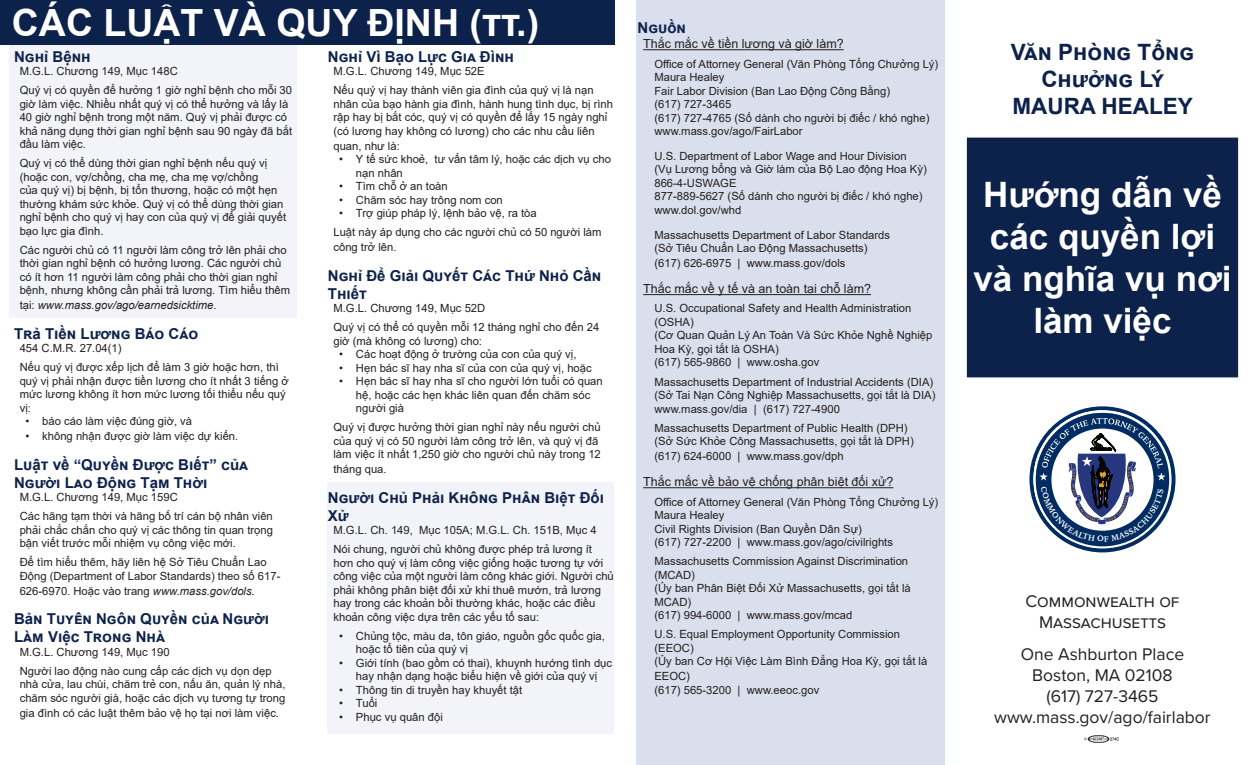
<style>
.page{position:relative;width:1260px;height:765px;background:#fff}
.page>*{position:absolute;margin:0;border:0;box-sizing:border-box;transform-origin:0 0}
.t1{font:700 37.5px "Arial";color:#fff}
.t2{font:700 35px/42px "Arial";color:#fff;text-align:center}
.t3{font:700 22.5px/27px "Arial";color:#0d224b;text-align:center}
.t4{font:17.5px/21px "Proxima Nova";color:#231f20;text-align:center}
.t5{font:700 15px/18px "Arial";color:#0d224b}
.t6{font:12.5px "Arial";color:#231f20}
.t7{font:11.25px/13.5px "Arial";color:#231f20}
.t8{font:italic 11.25px "Arial";color:#231f20}
.s1{font-style:normal}
.s2{font-style:italic}
</style>
<div class="page">
<div style="left:328px;top:482px;width:286px;height:251px;background:#f3f4f9"></div>
<div style="left:9px;top:44px;width:288px;height:274px;background:#f3f4f9"></div>
<div style="left:636px;top:0;width:309px;height:765px;background:#dadfed"></div>
<hr style="left:643px;top:49px;width:201px;height:1px;background:#231f20">
<hr style="left:643px;top:294px;width:228px;height:1px;background:#231f20">
<hr style="left:643px;top:487px;width:250px;height:1px;background:#231f20">
<div style="left:968px;top:138px;width:270px;height:239px;background:#0d224b"></div>
<div style="left:967px;top:138px;width:271px;height:239px;border:1px solid #0d224b"></div>
<div style="left:1029px;top:406px;width:147px;height:146px;border:4px solid #002c62;border-radius:50%"></div>
<div style="left:1036px;top:413px;width:133px;height:133px;border:16px solid #002c62;border-radius:50%"></div>
<div style="left:0;top:0;width:615px;height:45px;background:#0d224b"></div>
<img style="left:1084px;top:735px;width:34px;height:7px">
<svg style="left:1039px;top:418px;width:127px;height:124px"></svg>
<h1 class="t1" style="left:12px;top:-4px;width:529px">CÁC LUẬT VÀ QUY ĐỊNH (tt.)</h1>
<h3 class="t5" style="left:14px;top:47px;width:78px">Nghỉ Bệnh</h3>
<p class="t7" style="left:20px;top:61px;width:274px;line-height:19.1px">M.G.L. Chương 149, Mục 148C<br>Quý vị có quyền để hưởng 1 giờ nghỉ bệnh cho mỗi 30</p>
<p class="t7" style="left:20px;top:97px;width:274px">giờ làm việc. Nhiều nhất quý vị có thể hưởng và lấy là 40 giờ nghỉ bệnh trong một năm. Quý vị phải được có khả năng dụng thời gian nghỉ bệnh sau 90 ngày đã bắt đầu làm việc.</p>
<p class="t7" style="left:20px;top:157px;width:268px">Quý vị có thể dùng thời gian nghỉ bệnh nếu quý vị (hoặc con, vợ/chồng, cha mẹ, cha mẹ vợ/chồng<br>của quý vị) bị bệnh, bị tổn thương, hoặc có một hẹn thường khám sức khỏe. Quý vị có thể dùng thời gian nghỉ bệnh cho quý vị hay con của quý vị để giải quyết bạo lực gia đình.</p>
<p class="t7" style="left:20px;top:243px;width:272px">Các người chủ có 11 người làm công trở lên phải cho thời gian nghỉ bệnh có hưởng lương. Các người chủ có ít hơn 11 người làm công phải cho thời gian nghỉ bệnh, nhưng không cần phải trả lương. Tìm hiểu thêm</p>
<p class="t8" style="left:20px;top:298px;width:198px"><span class="s1">tại:</span> www.mass.gov/ago/earnedsicktime<span class="s1">.</span></p>
<h3 class="t5" style="left:14px;top:325px;width:186px">Trả Tiền Lương Báo Cáo</h3>
<p class="t7" style="left:20px;top:339px;width:261px;line-height:19.1px">454 C.M.R. 27.04(1)<br>Nếu quý vị được xếp lịch để làm 3 giờ hoặc hơn, thì</p>
<p class="t7" style="left:20px;top:374px;width:271px">quý vị phải nhận được tiền lương cho ít nhất 3 tiếng ở mức lương không ít hơn mức lương tối thiểu nếu quý vị:</p>
<p class="t7" style="left:25px;top:415px;width:168px">• báo cáo làm việc đúng giờ, và</p>
<p class="t7" style="left:25px;top:430px;width:215px">• không nhận được giờ làm việc dự kiến.</p>
<h3 class="t5" style="left:14px;top:455px;width:235px">Luật về “Quyền Được Biết” của<br>Người Lao Động Tạm Thời</h3>
<p class="t7" style="left:20px;top:487px;width:255px;line-height:19.1px">M.G.L. Chương 149, Mục 159C<br>Các hãng tạm thời và hãng bố trí cán bộ nhân viên</p>
<p class="t7" style="left:20px;top:523px;width:255px">phải chắc chắn cho quý vị các thông tin quan trọng bận viết trước mỗi nhiệm vụ công việc mới.</p>
<p class="t7" style="left:20px;top:556px;width:262px">Để tìm hiểu thêm, hãy liên hệ Sở Tiêu Chuẩn Lao<br>Động (Department of Labor Standards) theo số 617-</p>
<p class="t7" style="left:20px;top:584px;width:237px">626-6970. Hoặc vào trang <span class="s2">www.mass.gov/dols.</span></p>
<h3 class="t5" style="left:14px;top:610px;width:257px">Bản Tuyên Ngôn Quyền của Người<br>Làm Việc Trong Nhà</h3>
<p class="t7" style="left:20px;top:642px;width:253px;line-height:19.1px">M.G.L. Chương 149, Mục 190<br>Người lao động nào cung cấp các dịch vụ dọn dẹp</p>
<p class="t7" style="left:20px;top:677px;width:267px">nhà cửa, lau chùi, chăm trẻ con, nấu ăn, quản lý nhà, chăm sóc người già, hoặc các dịch vụ tương tự trong</p>
<p class="t7" style="left:20px;top:706px;width:261px">gia đình có các luật thêm bảo vệ họ tại nơi làm việc.</p>
<h3 class="t5" style="left:328px;top:47px;width:188px">Nghỉ Vì Bạo Lực Gia Đình</h3>
<p class="t7" style="left:333px;top:61px;width:262px;line-height:19.1px">M.G.L. Chương 149, Mục 52E<br>Nếu quý vị hay thành viên gia đình của quý vị là nạn</p>
<p class="t7" style="left:333px;top:97px;width:281px">nhân của bạo hành gia đình, hành hung tình dục, bị rình rập hay bị bắt cóc, quý vị có quyền để lấy 15 ngày nghỉ (có lương hay không có lương) cho các nhu cầu liên</p>
<p class="t7" style="left:333px;top:139px;width:68px">quan, như là:</p>
<p class="t7" style="left:356px;top:152px;width:256px;text-indent:-17px">• Y tế sức khoẻ, tư vấn tâm lý, hoặc các dịch vụ cho nạn nhân</p>
<p class="t7" style="left:339px;top:179px;width:110px">• Tìm chỗ ở an toàn</p>
<p class="t7" style="left:339px;top:193px;width:165px">• Chăm sóc hay trông nom con</p>
<p class="t7" style="left:333px;top:204px;width:270px;line-height:19.1px;text-indent:6px">• Trợ giúp pháp lý, lệnh bảo vệ, ra tòa<br>Luật này áp dụng cho các người chủ có 50 người làm</p>
<p class="t7" style="left:333px;top:241px;width:65px">công trở lên.</p>
<h3 class="t5" style="left:328px;top:266px;width:275px">Nghỉ Để Giải Quyết Các Thứ Nhỏ Cần<br>Thiết</h3>
<p class="t7" style="left:333px;top:298px;width:267px;line-height:19.1px">M.G.L. Chương 149, Mục 52D<br>Quý vị có thể có quyền mỗi 12 tháng nghỉ cho đến 24</p>
<p class="t7" style="left:333px;top:334px;width:150px">giờ (mà không có lương) cho:</p>
<p class="t7" style="left:339px;top:347px;width:239px">• Các hoạt động ở trường của con của quý vị,</p>
<p class="t7" style="left:339px;top:361px;width:254px">• Hẹn bác sĩ hay nha sĩ của con của quý vị, hoặc</p>
<p class="t7" style="left:356px;top:374px;width:248px;text-indent:-17px">• Hẹn bác sĩ hay nha sĩ cho người lớn tuổi có quan hệ, hoặc các hẹn khác liên quan đến chăm sóc người già</p>
<p class="t7" style="left:333px;top:421px;width:269px">Quý vị được hưởng thời gian nghỉ này nếu người chủ của quý vị có 50 người làm công trở lên, và quý vị đã làm việc ít nhất 1,250 giờ cho người chủ này trong 12</p>
<p class="t7" style="left:333px;top:463px;width:55px">tháng qua.</p>
<h3 class="t5" style="left:328px;top:488px;width:278px">Người Chủ Phải Không Phân Biệt Đối<br>Xử</h3>
<p class="t7" style="left:333px;top:520px;width:265px;line-height:19.1px">M.G.L. Ch. 149, Mục 105A; M.G.L. Ch. 151B, Mục 4<br>Nói chung, người chủ không được phép trả lương ít</p>
<p class="t7" style="left:333px;top:556px;width:282px">hơn cho quý vị làm công việc giống hoặc tương tự với công việc của một người làm công khác giới. Người chủ phải không phân biệt đối xử khi thuê mướn, trả lương hay trong các khoản bồi thường khác, hoặc các điều khoản công việc dựa trên các yếu tố sau:</p>
<p class="t7" style="left:356px;top:629px;width:250px;text-indent:-17px">• Chủng tộc, màu da, tôn giáo, nguồn gốc quốc gia, hoặc tổ tiên của quý vị</p>
<p class="t7" style="left:339px;top:656px;width:275px;text-align:center">• Giới tính (bao gồm có thai), khuynh hướng tình dục hay nhận dạng hoặc biểu hiện về giới của quý vị</p>
<p class="t7" style="left:339px;top:683px;width:185px">• Thông tin di truyền hay khuyết tật</p>
<p class="t7" style="left:339px;top:697px;width:40px">• Tuổi</p>
<p class="t7" style="left:339px;top:710px;width:105px">• Phục vụ quân đội</p>
<h3 class="t5" style="left:638px;top:19px;width:50px">Nguồn</h3>
<p class="t6" style="left:643px;top:35px;width:202px">Thắc mắc về tiền lương và giờ làm?</p>
<p class="t7" style="left:654px;top:57px;width:285px">Office of Attorney General (Văn Phòng Tổng Chưởng Lý)<br>Maura Healey<br>Fair Labor Division (Ban Lao Động Công Bằng)<br>(617) 727-3465<br>(617) 727-4765 (Số dành cho người bị điếc / khó nghe) www.mass.gov/ago/FairLabor</p>
<p class="t7" style="left:654px;top:149px;width:274px">U.S. Department of Labor Wage and Hour Division (Vụ Lương bổng và Giờ làm của Bộ Lao động Hoa Kỳ)<br>866-4-USWAGE<br>877-889-5627 (Số dành cho người bị điếc / khó nghe) www.dol.gov/whd</p>
<p class="t7" style="left:654px;top:228px;width:237px">Massachusetts Department of Labor Standards (Sở Tiêu Chuẩn Lao Động Massachusetts)</p>
<p class="t7" style="left:654px;top:256px;width:193px">(617) 626-6975 | www.mass.gov/dols</p>
<p class="t6" style="left:643px;top:280px;width:229px">Thắc mắc về y tế và an toàn tại chỗ làm?</p>
<p class="t7" style="left:654px;top:302px;width:279px">U.S. Occupational Safety and Health Administration (OSHA)<br>(Cơ Quan Quản Lý An Toàn Và Sức Khỏe Nghề Nghiệp<br>Hoa Kỳ, gọi tắt là OSHA)<br>(617) 565-9860 | www.osha.gov</p>
<p class="t7" style="left:654px;top:375px;width:283px">Massachusetts Department of Industrial Accidents (DIA) (Sở Tai Nạn Công Nghiệp Massachusetts, gọi tắt là DIA) www.mass.gov/dia | (617) 727-4900</p>
<p class="t7" style="left:654px;top:421px;width:261px">Massachusetts Department of Public Health (DPH) (Sở Sức Khỏe Công Massachusetts, gọi tắt là DPH)</p>
<p class="t7" style="left:654px;top:449px;width:191px">(617) 624-6000 | www.mass.gov/dph</p>
<p class="t6" style="left:643px;top:473px;width:252px">Thắc mắc về bảo vệ chống phân biệt đối xử?</p>
<p class="t7" style="left:654px;top:495px;width:285px">Office of Attorney General (Văn Phòng Tổng Chưởng Lý)<br>Maura Healey<br>Civil Rights Division (Ban Quyền Dân Sự)<br>(617) 727-2200 | www.mass.gov/ago/civilrights</p>
<p class="t7" style="left:654px;top:554px;width:258px">Massachusetts Commission Against Discrimination (MCAD)<br>(Ủy ban Phân Biệt Đối Xử Massachusetts, gọi tắt là<br>MCAD)<br>(617) 994-6000 | www.mass.gov/mcad</p>
<p class="t7" style="left:654px;top:628px;width:274px">U.S. Equal Employment Opportunity Commission (EEOC)<br>(Ủy ban Cơ Hội Việc Làm Bình Đẳng Hoa Kỳ, gọi tắt là</p>
<p class="t7" style="left:654px;top:670px;width:166px">EEOC)<br>(617) 565-3200 | www.eeoc.gov</p>
<h3 class="t3" style="left:1011px;top:39px;width:185px">Văn Phòng Tổng<br>Chưởng Lý<br>MAURA HEALEY</h3>
<h2 class="t2" style="left:973px;top:174px;width:260px">Hướng dẫn về các quyền lợi và nghĩa vụ nơi làm việc</h2>
<h3 class="t4" style="left:1025px;top:590px;width:156px">Commonwealth of<br>Massachusetts</h3>
<h3 class="t4" style="left:994px;top:643px;width:218px">One Ashburton Place<br>Boston, MA 02108<br>(617) 727-3465 www.mass.gov/ago/fairlabor</h3>
</div>
